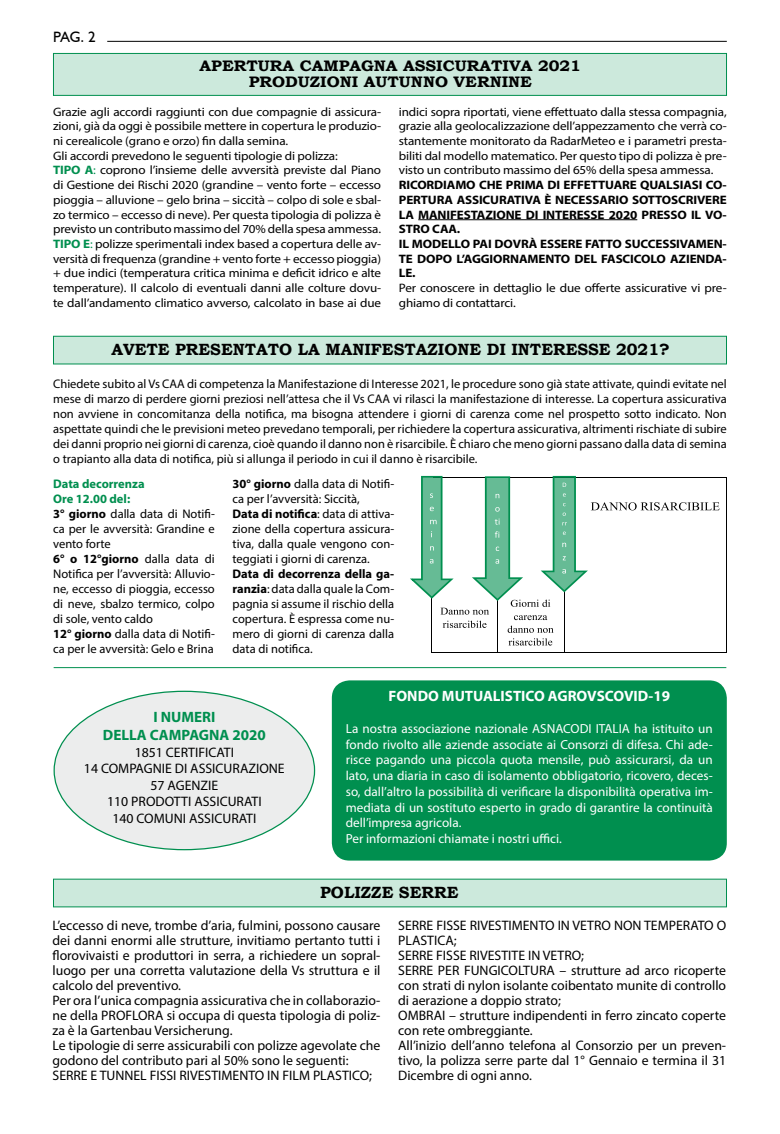
<style>
.page{position:relative;width:780px;height:1134px;background:#fff}
.page>*{position:absolute;margin:0;border:0;box-sizing:border-box;transform-origin:0 0}
.t1{font:700 16.25px "Bookman Old Style";color:#000}
.t2{font:700 15.25px/16.2px "Bookman Old Style";color:#000;text-align:center;scale:1.07 1}
.t3{font:700 15px "Myriad Pro";color:#fff}
.t4{font:700 15px/18px "Myriad Pro";color:#008f4f;text-align:center}
.t5{font:15px "Humanist 521 BT";color:#000}
.t6{font:13.75px/15px "Myriad Pro";color:#000}
.t7{font:13.12px/15.8px "Myriad Pro";color:#fff}
.t8{font:12.5px/15px "Myriad Pro";color:#000;text-align:justify}
.t9{font:12.25px/14.8px "Myriad Pro";letter-spacing:-.01em;color:#000;scale:1.07 1}
.t10{font:700 12.25px/14.8px "Myriad Pro";letter-spacing:-.01em;color:#000;scale:1.07 1}
.s1{font-weight:700;color:#008f4f}
.s2{color:#008f4f}
.s3{font-weight:700}
</style>
<div class="page">
<hr style="left:107px;top:41px;width:619px;height:1px;background:#000">
<div style="left:53px;top:53px;width:673px;height:43px;background:#cce9dc;border:1px solid #008f4f"></div>
<hr style="left:418px;top:219px;width:219px;height:1px;background:#000">
<div style="left:53px;top:336px;width:673px;height:28px;background:#cce9dc;border:1px solid #008f4f"></div>
<div style="left:53px;top:879px;width:673px;height:28px;background:#cce9dc"></div>
<hr style="left:526px;top:477px;width:200px;height:1px;background:#000">
<hr style="left:431px;top:597px;width:1px;height:55px;background:#000">
<hr style="left:497px;top:599px;width:1px;height:53px;background:#000">
<hr style="left:564px;top:591px;width:1px;height:61px;background:#000">
<hr style="left:432px;top:652px;width:294px;height:1px;background:#000">
<hr style="left:726px;top:477px;width:1px;height:176px;background:#000">
<svg style="left:410px;top:476px;width:309px;height:169px"></svg>
<div style="left:332px;top:680px;width:394px;height:180px;background:#008f4f;border-radius:18px"></div>
<div style="left:54px;top:691px;width:260px;height:159px;background:#eceded;border-radius:50%"></div>
<hr style="left:54px;top:667px;width:672px;height:1px;background:#008f4f">
<p class="t5" style="left:53px;top:28px;width:44px">PAG. 2</p>
<p class="t2" style="left:199px;top:57px;width:358px">APERTURA CAMPAGNA ASSICURATIVA 2021<br>PRODUZIONI AUTUNNO VERNINE</p>
<p class="t9" style="left:53px;top:104px;width:308px">Grazie agli accordi raggiunti con due compagnie di assicura&shy;zioni, già da oggi è possibile mettere in copertura le produzio&shy;ni cerealicole (grano e orzo) fin dalla semina.<br>Gli accordi prevedono le seguenti tipologie di polizza:<br><span class="s1">TIPO A</span><span class="s2">:</span> coprono l’insieme delle avversità previste dal Piano di Gestione dei Rischi 2020 (grandine – vento forte – eccesso pioggia – alluvione – gelo brina – siccità – colpo di sole e sbal&shy;zo termico – eccesso di neve). Per questa tipologia di polizza è previsto un contributo massimo del 70% della spesa ammessa.<br><span class="s1">TIPO E</span><span class="s2">:</span> polizze sperimentali index based a copertura delle av&shy;versità di frequenza (grandine + vento forte + eccesso pioggia) + due indici (temperatura critica minima e deficit idrico e alte temperature). Il calcolo di eventuali danni alle colture dovu&shy;te dall’andamento climatico avverso, calcolato in base ai due</p>
<p class="t9" style="left:399px;top:104px;width:308px;text-align:justify">indici sopra riportati, viene effettuato dalla stessa compagnia, grazie alla geolocalizzazione dell’appezzamento che verrà co&shy;stantemente monitorato da RadarMeteo e i parametri presta&shy;biliti dal modello matematico. Per questo tipo di polizza è pre&shy;visto un contributo massimo del 65% della spesa ammessa.</p>
<p class="t10" style="left:399px;top:177px;width:308px">RICORDIAMO CHE PRIMA DI EFFETTUARE QUALSIASI CO-PERTURA ASSICURATIVA È NECESSARIO SOTTOSCRIVERE LA MANIFESTAZIONE DI INTERESSE 2020 PRESSO IL VO-STRO CAA.<br>IL MODELLO PAI DOVRÀ ESSERE FATTO SUCCESSIVAMEN-TE DOPO L’AGGIORNAMENTO DEL FASCICOLO AZIENDA-LE.</p>
<p class="t9" style="left:399px;top:280px;width:308px">Per conoscere in dettaglio le due offerte assicurative vi pre&shy;ghiamo di contattarci.</p>
<h1 class="t1" style="left:111px;top:340px;width:560px">AVETE PRESENTATO LA MANIFESTAZIONE DI INTERESSE 2021?</h1>
<p class="t8" style="left:53px;top:376px;width:675px">Chiedete subito al Vs CAA di competenza la Manifestazione di Interesse 2021, le procedure sono già state attivate, quindi evitate nel mese di marzo di perdere giorni preziosi nell’attesa che il Vs CAA vi rilasci la manifestazione di interesse. La copertura assicurativa non avviene in concomitanza della notifica, ma bisogna attendere i giorni di carenza come nel prospetto sotto indicato. Non aspettate quindi che le previsioni meteo prevedano temporali, per richiedere la copertura assicurativa, altrimenti rischiate di subire dei danni proprio nei giorni di carenza, cioè quando il danno non è risarcibile. È chiaro che meno giorni passano dalla data di semina o trapianto alla data di notifica, più si allunga il periodo in cui il danno è risarcibile.</p>
<p class="t8" style="left:53px;top:476px;width:163px;text-align:left"><span class="s1">Data decorrenza<br>Ore 12.00 del:<br></span><span class="s3">3° giorno</span> dalla data di Notifi&shy;ca per le avversità: Grandine e vento forte<br><span class="s3">6° o 12°giorno</span> dalla data di<br>Notifica per l’avversità: Alluvio&shy;ne, eccesso di pioggia, eccesso di neve, sbalzo termico, colpo di sole, vento caldo<br><span class="s3">12° giorno</span> dalla data di Notifi&shy;ca per le avversità: Gelo e Brina</p>
<p class="t8" style="left:232px;top:476px;width:163px;text-align:left"><span class="s3">30° giorno</span> dalla data di Notifi&shy;ca per l’avversità: Siccità,<br><span class="s3">Data di notifica</span>: data di attiva&shy;zione della copertura assicura&shy;tiva, dalla quale vengono con&shy;teggiati i giorni di carenza.</p>
<p class="t8" style="left:232px;top:566px;width:163px"><span class="s3">Data di decorrenza della ga&shy;ranzia</span>: data dalla quale la Com&shy;pagnia si assume il rischio della copertura. È espressa come nu&shy;mero di giorni di carenza dalla data di notifica.</p>
<p class="t4" style="left:103px;top:708px;width:164px">I NUMERI<br>DELLA CAMPAGNA 2020</p>
<p class="t6" style="left:84px;top:744px;width:202px;line-height:16.5px;text-align:center">1851 CERTIFICATI<br>14 COMPAGNIE DI ASSICURAZIONE<br>57 AGENZIE<br>110 PRODOTTI ASSICURATI<br>140 COMUNI ASSICURATI</p>
<p class="t3" style="left:388px;top:686px;width:283px">FONDO MUTUALISTICO AGROVSCOVID-19</p>
<p class="t7" style="left:346px;top:720px;width:368px">La nostra associazione nazionale ASNACODI ITALIA ha istituito un fondo rivolto alle aziende associate ai Consorzi di difesa. Chi ade&shy;risce pagando una piccola quota mensile, può assicurarsi, da un lato, una diaria in caso di isolamento obbligatorio, ricovero, deces&shy;so, dall’altro la possibilità di verificare la disponibilità operativa im&shy;mediata di un sostituto esperto in grado di garantire la continuità dell’impresa agricola.<br>Per informazioni chiamate i nostri uffici.</p>
<h1 class="t1" style="left:320px;top:883px;width:140px">POLIZZE SERRE</h1>
<p class="t6" style="left:53px;top:917px;width:329px">L’eccesso di neve, trombe d’aria, fulmini, possono causare dei danni enormi alle strutture, invitiamo pertanto tutti i florovivaisti e produttori in serra, a richiedere un sopral&shy;luogo per una corretta valutazione della Vs struttura e il calcolo del preventivo.<br>Per ora l’unica compagnia assicurativa che in collaborazio&shy;ne della PROFLORA si occupa di questa tipologia di poliz&shy;za è la Gartenbau Versicherung.<br>Le tipologie di serre assicurabili con polizze agevolate che godono del contributo pari al 50% sono le seguenti:<br>SERRE E TUNNEL FISSI RIVESTIMENTO IN FILM PLASTICO;</p>
<p class="t6" style="left:398px;top:917px;width:329px">SERRE FISSE RIVESTIMENTO IN VETRO NON TEMPERATO O PLASTICA;<br>SERRE FISSE RIVESTITE IN VETRO;<br>SERRE PER FUNGICOLTURA – strutture ad arco ricoperte con strati di nylon isolante coibentato munite di controllo di aerazione a doppio strato;<br>OMBRAI – strutture indipendenti in ferro zincato coperte con rete ombreggiante.<br>All’inizio dell’anno telefona al Consorzio per un preven&shy;tivo, la polizza serre parte dal 1° Gennaio e termina il 31<br>Dicembre di ogni anno.</p>
</div>
